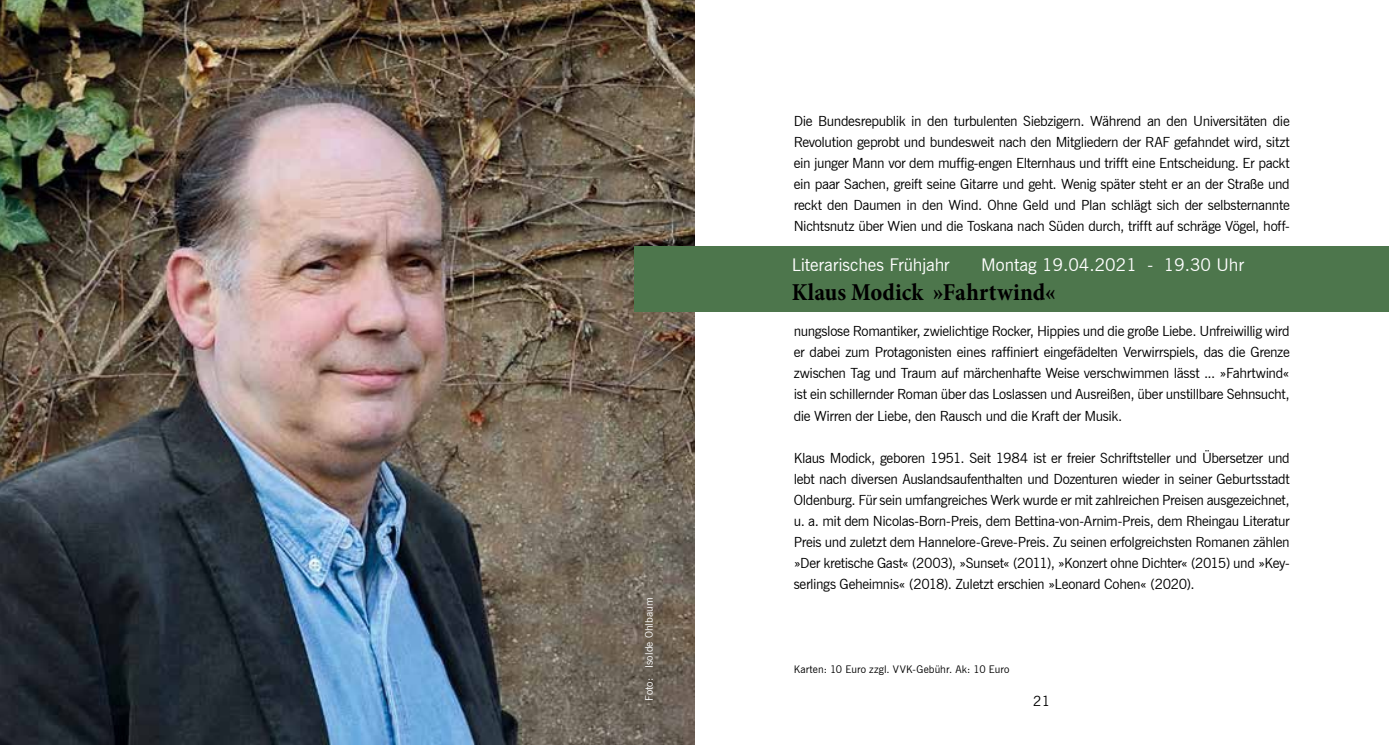
<style>
.page{position:relative;width:1389px;height:745px;background:#fff}
.page>*{position:absolute;margin:0;border:0;box-sizing:border-box;transform-origin:0 0}
.t1{font:700 condensed 24.5px "Minion Pro";letter-spacing:.005em;color:#000}
.t2{font:17.5px "News Gothic BT";color:#fff}
.t3{font:14px/21px "News Gothic BT";letter-spacing:-.025em;color:#000;text-align:justify}
.t4{font:10.5px "News Gothic BT";letter-spacing:.01em;color:#000}
.t5{font:10.5px "News Gothic BT";letter-spacing:.01em;color:#fff}
</style>
<div class="page">
<img style="left:0;top:0;width:694px;height:744px">
<div style="left:635px;top:246px;width:754px;height:65px;background:#4d764c"></div>
<p class="t5" style="left:643px;top:700px;width:105px;rotate:-90deg">Foto: Isolde Ohlbaum</p>
<p class="t3" style="left:794px;top:110px;width:498px">Die Bundesrepublik in den turbulenten Siebzigern. Während an den Universitäten die Revolution geprobt und bundesweit nach den Mitgliedern der RAF gefahndet wird, sitzt ein junger Mann vor dem muffig-engen Elternhaus und trifft eine Entscheidung. Er packt ein paar Sachen, greift seine Gitarre und geht. Wenig später steht er an der Straße und reckt den Daumen in den Wind. Ohne Geld und Plan schlägt sich der selbsternannte Nichtsnutz über Wien und die Toskana nach Süden durch, trifft auf schräge Vögel, hoff-</p>
<p class="t2" style="left:792px;top:254px;width:159px">Literarisches Frühjahr</p>
<p class="t2" style="left:981px;top:254px;width:264px">Montag 19.04.2021 - 19.30 Uhr</p>
<h1 class="t1" style="left:792px;top:275px;width:266px">Klaus Modick »Fahrtwind«</h1>
<p class="t3" style="left:794px;top:320px;width:498px">nungslose Romantiker, zwielichtige Rocker, Hippies und die große Liebe. Unfreiwillig wird er dabei zum Protagonisten eines raffiniert eingefädelten Verwirrspiels, das die Grenze zwischen Tag und Traum auf märchenhafte Weise verschwimmen lässt ... »Fahrtwind« ist ein schillernder Roman über das Loslassen und Ausreißen, über unstillbare Sehnsucht, die Wirren der Liebe, den Rausch und die Kraft der Musik.</p>
<p class="t3" style="left:794px;top:446px;width:498px">Klaus Modick, geboren 1951. Seit 1984 ist er freier Schriftsteller und Übersetzer und lebt nach diversen Auslandsaufenthalten und Dozenturen wieder in seiner Geburtsstadt Oldenburg. Für sein umfangreiches Werk wurde er mit zahlreichen Preisen ausgezeichnet, u. a. mit dem Nicolas-Born-Preis, dem Bettina-von-Arnim-Preis, dem Rheingau Literatur Preis und zuletzt dem Hannelore-Greve-Preis. Zu seinen erfolgreichsten Romanen zählen »Der kretische Gast« (2003), »Sunset« (2011), »Konzert ohne Dichter« (2015) und »Key&shy;serlings Geheimnis« (2018). Zuletzt erschien »Leonard Cohen« (2020).</p>
<p class="t4" style="left:794px;top:662px;width:217px">Karten: 10 Euro zzgl. VVK-Gebühr. Ak: 10 Euro</p>
<p class="t3" style="left:1033px;top:690px;width:18px">21</p>
</div>
